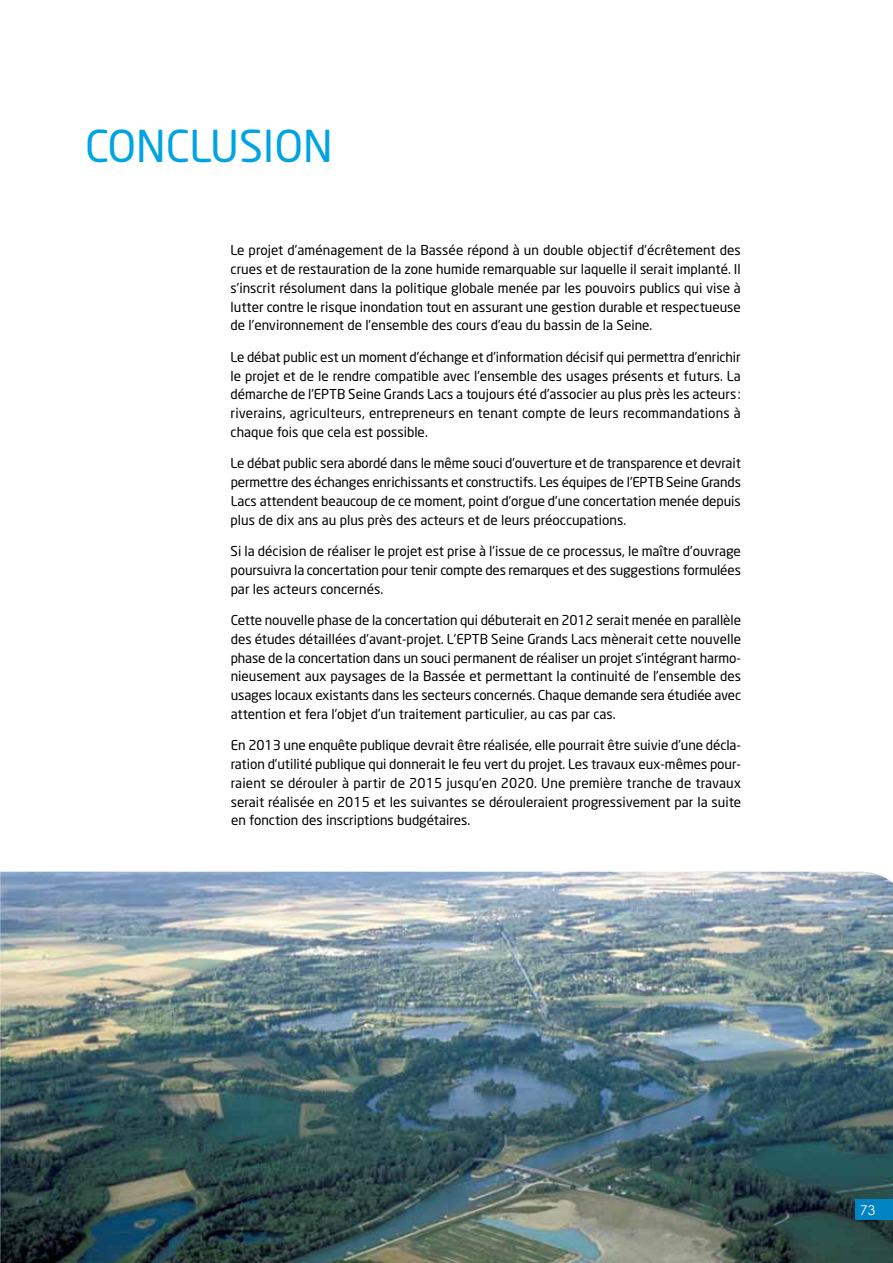
<style>
.page{position:relative;width:893px;height:1263px;background:#fff}
.page>*{position:absolute;margin:0;border:0;box-sizing:border-box;transform-origin:0 0}
.t1{font:43.5px "Neo Sans";color:#00a4e0}
.t2{font:13.5px/18.8px "Neo Sans";color:#000;text-align:justify}
.t3{font:13.5px "Century Gothic";color:#fff}
</style>
<div class="page">
<img style="left:0;top:872px;width:893px;height:391px">
<div style="left:856px;top:1199px;width:37px;height:21px;background:#0083c2"></div>
<h1 class="t1" style="left:85px;top:119px;width:249px">conclusion</h1>
<p class="t2" style="left:231px;top:241px;width:512px">Le projet d’aménagement de la Bassée répond à un double objectif d’écrêtement des crues et de restauration de la zone humide remarquable sur laquelle il serait implanté. I l s’inscrit résolument dans la politique globale menée par les pouvoirs publics qui vise à lutter contre le risque inondation tout en assurant une gestion durable et respectueuse de l’environnement de l’ensemble des cours d’eau du bassin de la Seine.</p>
<p class="t2" style="left:231px;top:347px;width:512px">Le débat public est un moment d’échange et d’information décisif qui permettra d’enrichir le projet et de le rendre compatible avec l’ensemble des usages présents et futurs. La démarche de l’EPTB Seine Grands Lacs a toujours été d’associer au plus près les acteurs : riverains, agriculteurs, entrepreneurs en tenant compte de leurs recommandations à chaque fois que cela est possible.</p>
<p class="t2" style="left:231px;top:454px;width:512px">Le débat public sera abordé dans le même souci d’ouverture et de transparence et devrait permettre des échanges enrichissants et constructifs. Les équipes de l’EPTB Seine G rands Lacs attendent beaucoup de ce moment, point d’orgue d’une concertation menée depuis plus de dix ans au plus près des acteurs et de leurs préoccupations.</p>
<p class="t2" style="left:231px;top:541px;width:512px">Si la décision de réaliser le projet est prise à l’issue de ce processus, le maître d’ouvrage poursuivra la concertation pour tenir compte des remarques et des suggestions formulées par les acteurs concernés.</p>
<p class="t2" style="left:231px;top:611px;width:512px">Cette nouvelle phase de la concertation qui débuterait en 2012 serait menée en parallèle des études détaillées d’avant-projet. L’EPTB Seine Grands Lacs mènerait cette nouvelle phase de la concertation dans un souci permanent de réaliser un projet s’intégrant harmo&shy;nieusement aux paysages de la Bassée et permettant la continuité de l’ensemble des usages locaux existants dans les secteurs concernés. Chaque demande sera étudiée avec attention et fera l’objet d’un traitement particulier, au cas par cas.</p>
<p class="t2" style="left:231px;top:736px;width:512px">En 2013 une enquête publique devrait être réalisée, elle pourrait être suivie d’une décla&shy;ration d’utilité publique qui donnerait le feu vert du projet. Les travaux eux-mêmes pour&shy;raient se dérouler à partir de 2015 jusqu’en 2020. Une première tranche de travaux serait réalisée en 2015 et les suivantes se dérouleraient progressivement par la suite en fonction des inscriptions budgétaires.</p>
<p class="t3" style="left:860px;top:1201px;width:16px">73</p>
</div>
